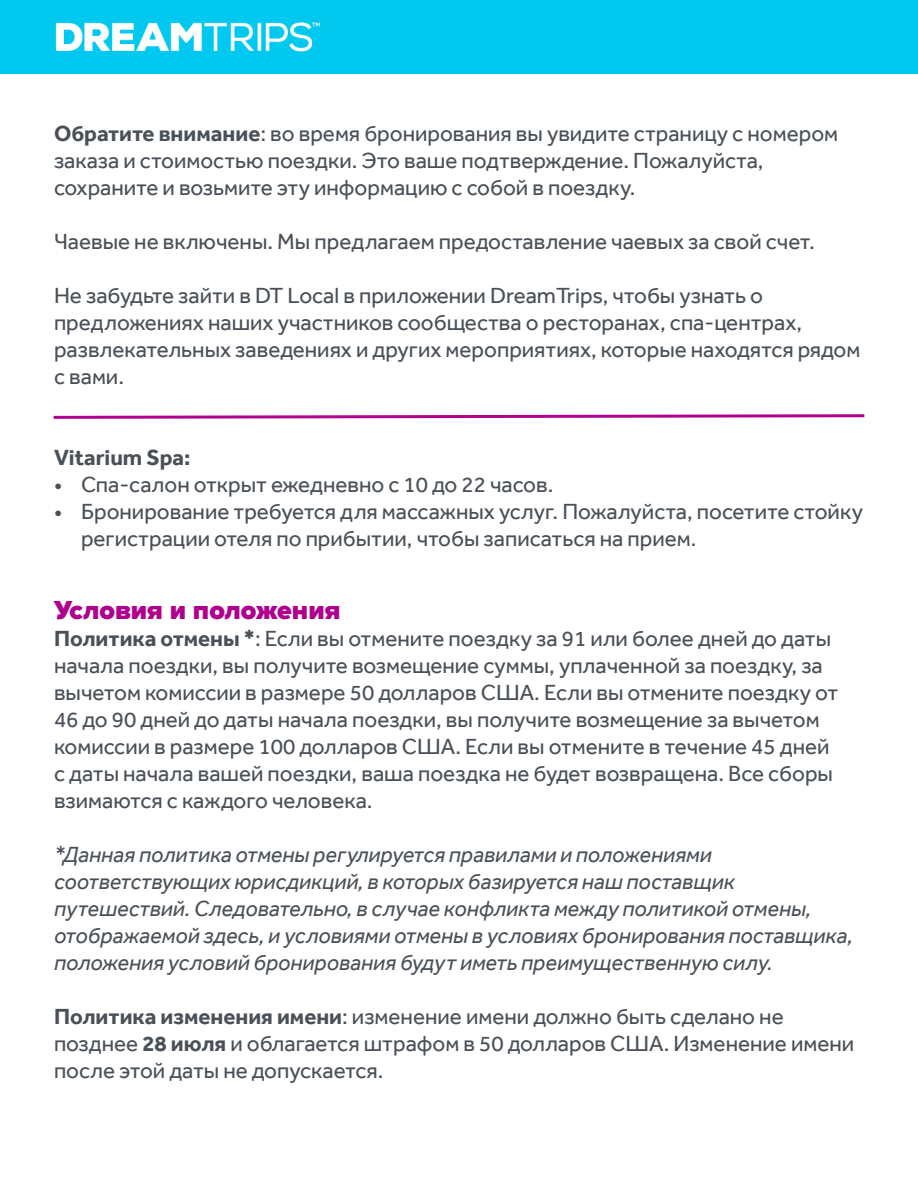
<style>
.page{position:relative;width:918px;height:1188px;background:#fff}
.page>*{position:absolute;margin:0;border:0;box-sizing:border-box;transform-origin:0 0}
.t1{font:900 27px "Proxima Nova";color:#b0008e}
.t2{font:22.5px/27px "Effra";color:#495057}
.t3{font:italic 22.5px/27px "Effra";color:#495057}
.t4{font:700 22.5px "Effra";color:#495057}
.s1{font-weight:700}
</style>
<div class="page">
<div style="left:0;top:0;width:918px;height:73px;background:#01c8ee"></div>
<img style="left:17px;top:22px;width:341px;height:52px">
<svg style="left:53px;top:414px;width:812px;height:5px"></svg>
<p class="t2" style="left:54px;top:120px;width:786px"><span class="s1">Обратите внимание</span>: во время бронирования вы увидите страницу с номером заказа и стоимостью поездки. Это ваше подтверждение. Пожалуйста, сохраните и возьмите эту информацию с собой в поездку.</p>
<p class="t2" style="left:54px;top:228px;width:762px">Чаевые не включены. Мы предлагаем предоставление чаевых за свой счет.</p>
<p class="t2" style="left:54px;top:282px;width:808px">Не забудьте зайти в DT Local в приложении DreamTrips, чтобы узнать о предложениях наших участников сообщества о ресторанах, спа-центрах, развлекательных заведениях и других мероприятиях, которые находятся рядом с вами.</p>
<p class="t4" style="left:54px;top:444px;width:138px">Vitarium Spa:</p>
<p class="t2" style="left:54px;top:471px;width:501px">• Спа-салон открыт ежедневно с 10 до 22 часов.</p>
<p class="t2" style="left:81px;top:498px;width:784px;text-indent:-27px">• Бронирование требуется для массажных услуг. Пожалуйста, посетите стойку регистрации отеля по прибытии, чтобы записаться на прием.</p>
<p class="t1" style="left:54px;top:590px;width:288px">Условия и положения</p>
<p class="t2" style="left:54px;top:625px;width:786px"><span class="s1">Политика отмены *</span>: Если вы отмените поездку за 91 или более дней до даты начала поездки, вы получите возмещение суммы, уплаченной за поездку, за вычетом комиссии в размере 50 долларов США. Если вы отмените поездку от 46 до 90 дней до даты начала поездки, вы получите возмещение за вычетом комиссии в размере 100 долларов США. Если вы отмените в течение 45 дней с даты начала вашей поездки, ваша поездка не будет возвращена. Все сборы взимаются с каждого человека.</p>
<p class="t3" style="left:54px;top:841px;width:800px">*Данная политика отмены регулируется правилами и положениями соответствующих юрисдикций, в которых базируется наш поставщик путешествий. Следовательно, в случае конфликта между политикой отмены, отображаемой здесь, и условиями отмены в условиях бронирования поставщика, положения условий бронирования будут иметь преимущественную силу.</p>
<p class="t2" style="left:54px;top:1003px;width:802px"><span class="s1">Политика изменения имени</span>: изменение имени должно быть сделано не позднее <span class="s1">28 июля</span> и облагается штрафом в 50 долларов США. Изменение имени после этой даты не допускается.</p>
</div>
